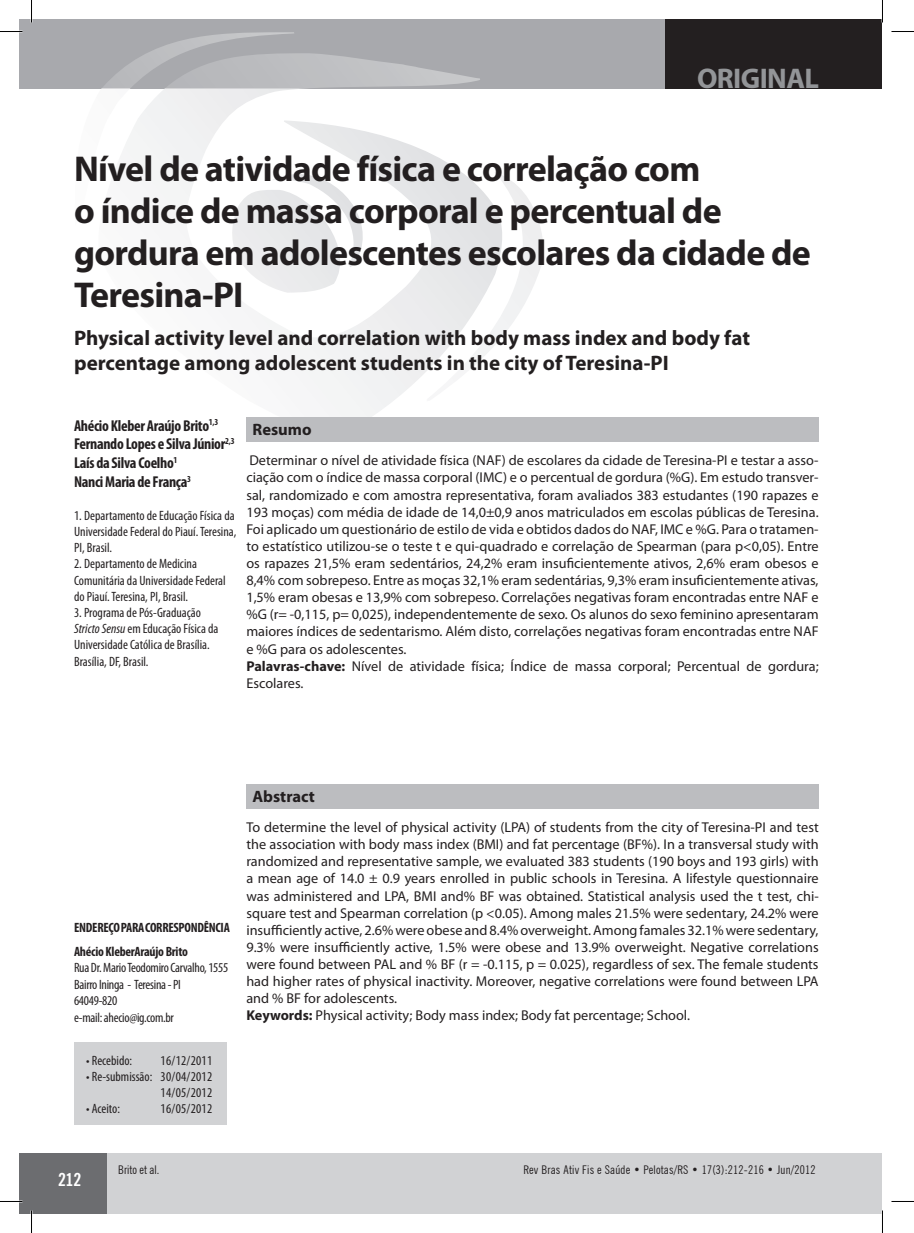
<style>
.page{position:relative;width:914px;height:1233px;background:#fff}
.page>*{position:absolute;margin:0;border:0;box-sizing:border-box;transform-origin:0 0}
.t1{font:700 36px/42px "Myriad Pro";letter-spacing:-.02em;color:#231f20}
.t2{font:700 28.5px "Myriad Pro";letter-spacing:-.02em;color:#939598}
.t3{font:700 21px/25.2px "Myriad Pro";color:#231f20}
.t4{font:700 condensed 18px "News Gothic BT";color:#fff}
.t5{font:700 16.5px "Myriad Pro";color:#231f20}
.t6{font:700 condensed 15.75px/18.9px "Myriad Pro";letter-spacing:-.02em;color:#231f20}
.t7{font:14.25px/17.1px "Myriad Pro";color:#231f20}
.t8{font:condensed 13.5px/16.2px "Myriad Pro";color:#231f20}
.t9{font:condensed 13.5px/16.5px "Myriad Pro";letter-spacing:-.02em;color:#231f20}
.t10{font:700 condensed 13.5px "Myriad Pro";letter-spacing:-.02em;color:#231f20}
.t11{font:condensed 12px "News Gothic BT";letter-spacing:.02em;color:#231f20}
.t12{font:condensed 12px "News Gothic BT";color:#231f20}
.s1{font-style:italic}
.s2{font-weight:700}
</style>
<div class="page">
<div style="left:19px;top:1153px;width:89px;height:60px;background:#6c6d70"></div>
<div style="left:107px;top:1153px;width:774px;height:60px;background:#d1d2d4"></div>
<div style="left:74px;top:1042px;width:153px;height:82px;background:#d1d2d4"></div>
<div style="left:19px;top:19px;width:689px;height:69px;background:#a8a9ad"></div>
<div style="left:665px;top:19px;width:217px;height:69px;background:#231f20"></div>
<svg style="left:330px;top:401px;width:62px;height:16px"></svg>
<svg style="left:74px;top:32px;width:489px;height:369px"></svg>
<div style="left:246px;top:417px;width:572px;height:24px;background:#bcbdc0"></div>
<div style="left:246px;top:784px;width:572px;height:24px;background:#bcbdc0"></div>
<hr style="left:0;top:1200px;width:22px;height:2px;background:#fff">
<hr style="left:881px;top:0;width:2px;height:23px;background:#fff">
<svg style="left:0;top:31px;width:22px;height:1px"></svg>
<svg style="left:891px;top:31px;width:22px;height:1px"></svg>
<svg style="left:0;top:1201px;width:22px;height:1px"></svg>
<svg style="left:891px;top:1201px;width:22px;height:1px"></svg>
<svg style="left:31px;top:0;width:1px;height:23px"></svg>
<svg style="left:31px;top:1210px;width:1px;height:22px"></svg>
<svg style="left:882px;top:0;width:1px;height:23px"></svg>
<svg style="left:882px;top:1210px;width:1px;height:22px"></svg>
<h2 class="t2" style="left:697px;top:60px;width:123px">ORIGINAL</h2>
<h1 class="t1" style="left:74px;top:146px;width:738px">Nível de atividade física e correlação com<br>o índice de massa corporal e percentual de gordura em adolescentes escolares da cidade de Teresina-PI</h1>
<h3 class="t3" style="left:74px;top:324px;width:677px">Physical activity level and correlation with body mass index and body fat percentage among adolescent students in the city of Teresina-PI</h3>
<p class="t6" style="left:74px;top:415px;width:162px">Ahécio Kleber Araújo Brito<sup>1,3<br></sup>Fernando Lopes e Silva Júnior<sup>2,3<br></sup>Laís da Silva Coelho<sup>1<br></sup>Nanci Maria de França<sup>3</sup></p>
<p class="t8" style="left:74px;top:507px;width:164px">1. Departamento de Educação Física da<br>Universidade Federal do Piauí. Teresina,<br>PI, Brasil.</p>
<p class="t8" style="left:74px;top:555px;width:153px">2. Departamento de Medicina<br>Comunitária da Universidade Federal do Piauí. Teresina, PI, Brasil.</p>
<p class="t8" style="left:74px;top:604px;width:146px">3. Programa de Pós-Graduação<br><span class="s1">Stricto Sensu</span> em Educação Física da<br>Universidade Católica de Brasília.<br>Brasília, DF, Brasil.</p>
<p class="t5" style="left:252px;top:418px;width:60px">Resumo</p>
<p class="t7" style="left:246px;top:452px;width:573px">Determinar o nível de atividade física (NAF) de escolares da cidade de Teresina-PI e testar a asso&shy;ciação com o índice de massa corporal (IMC) e o percentual de gordura (%G). Em estudo transver&shy;sal, randomizado e com amostra representativa, foram avaliados 383 estudantes (190 rapazes e 193 moças) com média de idade de 14,0±0,9 anos matriculados em escolas públicas de Teresina.<br>Foi aplicado um questionário de estilo de vida e obtidos dados do NAF, IMC e %G. Para o tratamen&shy;to estatístico utilizou-se o teste t e qui-quadrado e correlação de Spearman (para p&lt;0,05). Entre os rapazes 21,5% eram sedentários, 24,2% eram insuficientemente ativos, 2,6% eram obesos e 8,4% com sobrepeso. Entre as moças 32,1% eram sedentárias, 9,3% eram insuficientemente ativas, 1,5% eram obesas e 13,9% com sobrepeso. Correlações negativas foram encontradas entre NAF e %G (r= -0,115, p= 0,025), independentemente de sexo. Os alunos do sexo feminino apresentaram maiores índices de sedentarismo. Além disto, correlações negativas foram encontradas entre NAF e %G para os adolescentes.<br><span class="s2">Palavras-chave:</span> Nível de atividade física; Índice de massa corporal; Percentual de gordura; Escolares.</p>
<p class="t10" style="left:74px;top:919px;width:157px">ENDEREÇO PARA CORRESPONDÊNCIA</p>
<p class="t10" style="left:74px;top:942px;width:115px">Ahécio KleberAraújo Brito</p>
<p class="t9" style="left:74px;top:959px;width:156px">Rua Dr. Mario Teodomiro Carvalho, 1555<br>Bairro Ininga - Teresina - PI<br>64049-820<br>e-mail: ahecio@ig.com.br</p>
<p class="t8" style="left:86px;top:1051px;width:47px">• Recebido:</p>
<p class="t8" style="left:86px;top:1067px;width:68px">• Re-submissão:</p>
<p class="t8" style="left:86px;top:1100px;width:35px">• Aceito:</p>
<p class="t8" style="left:161px;top:1051px;width:53px;text-align:justify">16/12/2011<br>30/04/2012<br>14/05/2012<br>16/05/2012</p>
<p class="t5" style="left:252px;top:786px;width:64px">Abstract</p>
<p class="t7" style="left:246px;top:818px;width:573px">To determine the level of physical activity (LPA) of students from the city of Teresina-PI and test the association with body mass index (BMI) and fat percentage (BF%). In a transversal study with randomized and representative sample, we evaluated 383 students (190 boys and 193 girls) with a mean age of 14.0 ± 0.9 years enrolled in public schools in Teresina. A lifestyle questionnaire was administered and LPA, BMI and% BF was obtained. Statistical analysis used the t test, chi&shy;square test and Spearman correlation (p &lt;0.05). Among males 21.5% were sedentary, 24.2% were insufficiently active, 2.6% were obese and 8.4% overweight. Among famales 32.1% were sedentary, 9.3% were insufficiently active, 1.5% were obese and 13.9% overweight. Negative correlations were found between PAL and % BF (r = -0.115, p = 0.025), regardless of sex. The female students had higher rates of physical inactivity. Moreover, negative correlations were found between LPA and % BF for adolescents.<br><span class="s2">Keywords:</span> Physical activity; Body mass index; Body fat percentage; School.</p>
<p class="t4" style="left:58px;top:1168px;width:25px">212</p>
<p class="t12" style="left:118px;top:1162px;width:42px">Brito et al.</p>
<p class="t11" style="left:523px;top:1162px;width:293px">Rev Bras Ativ Fis e Saúde • Pelotas/RS • 17(3):212-216 • Jun/2012</p>
</div>
